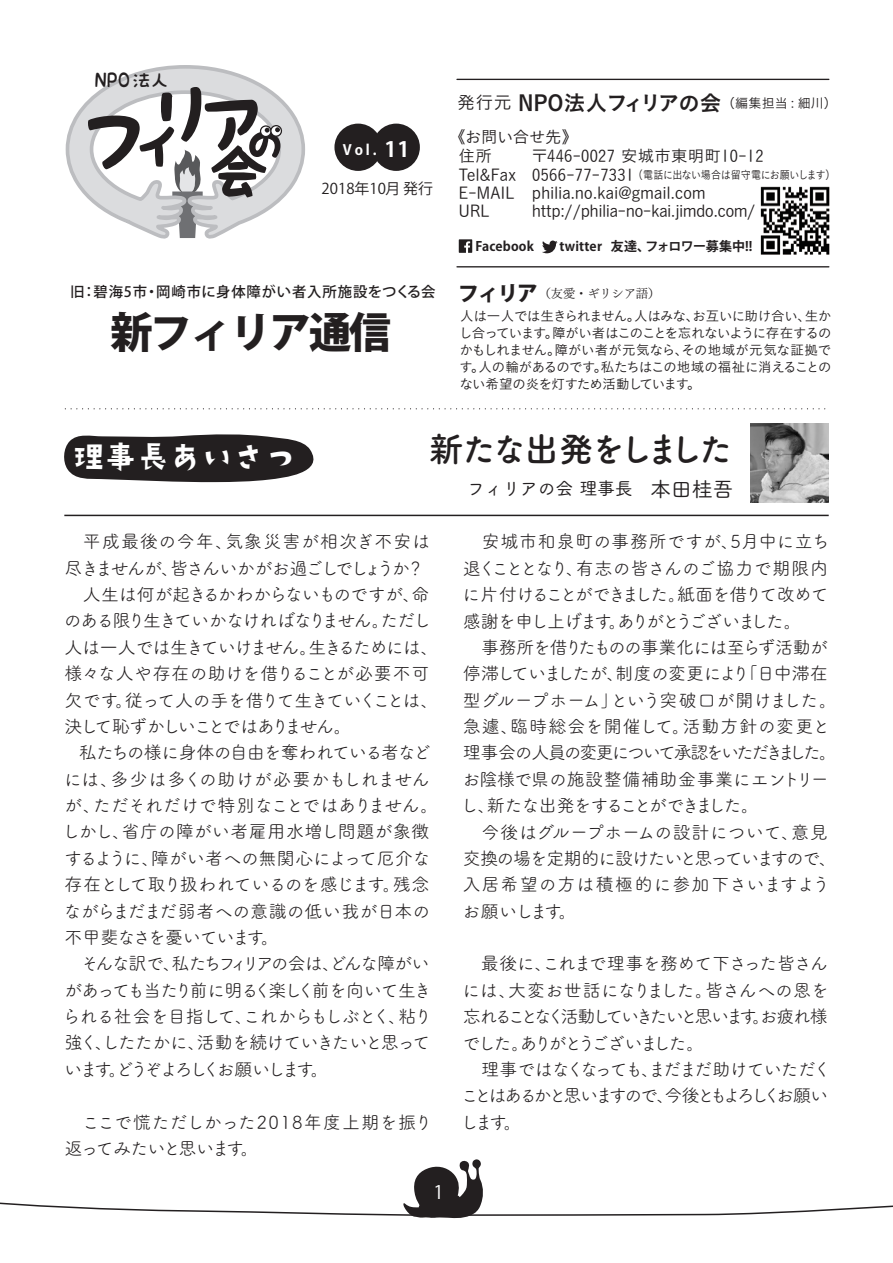
<style>
.page{position:relative;width:893px;height:1263px;background:#fff}
.page>*{position:absolute;margin:0;border:0;box-sizing:border-box;transform-origin:0 0}
.t1{font:800 42.3px "Koz Go Pro";letter-spacing:-.06em;color:#231f20}
.t2{font:34.8px "TA kirigirisu";letter-spacing:-.08em;color:#fff}
.t3{font:34.5px "Tsuku A Rd Gothic Std B";letter-spacing:-.13em;color:#231f20}
.t4{font:21.45px "Koburina Go Std W6";letter-spacing:-.03em;color:#231f20}
.t5{font:800 21px "Koz Go Pro";color:#231f20}
.t6{font:700 21px "Koz Go Pro";color:#fff}
.t7{font:18.75px "K Fhimaji";color:#231f20}
.t8{font:18.6px "Koz Go Pro";color:#fff}
.t9{font:18px/26.4px "Tsuku A Rd Gothic";letter-spacing:-.065em;color:#231f20}
.t10{font:18px/26.4px "Tsuku A Rd Gothic";letter-spacing:-.03em;color:#231f20}
.t11{font:18px/26.4px "Tsuku A Rd Gothic";letter-spacing:-.125em;color:#231f20}
.t12{font:18px/26.4px "Tsuku A Rd Gothic";letter-spacing:-.1em;color:#231f20}
.t13{font:18px/26.4px "Tsuku A Rd Gothic";letter-spacing:-.025em;color:#231f20}
.t14{font:18px "Tsuku A Rd Gothic Std M";letter-spacing:-.02em;color:#231f20}
.t15{font:16.35px/18.3px "Koburina Go Std W3";color:#231f20}
.t16{font:16.35px/18.5px "Koburina Go Std W3";letter-spacing:.02em;color:#231f20}
.t17{font:15px "Koz Go Pro";color:#231f20}
.t18{font:500 14.4px "Koz Go Pro";letter-spacing:.06em;color:#231f20}
.t19{font:700 14.1px "Koz Go Pro";color:#fff}
.t20{font:13.5px/17px "Koburina Go Std W3";letter-spacing:-.05em;color:#231f20;text-align:justify}
.t21{font:700 13.05px "Koz Go Pr 6 N";letter-spacing:.01em;color:#231f20}
.t22{font:700 13.05px "Koz Go Pr 6 N";letter-spacing:-.035em;color:#231f20}
.t23{font:12.3px "Tsuku Min Pr 5 R";letter-spacing:-.02em;color:#231f20}
.t24{font:11.25px "Koburina Go Std W3";letter-spacing:-.03em;color:#231f20;scale:.89 1}
.s1{font-family:"Koburina Go Std W3";font-size:17.85px}
.s2{font-size:16.35px}
.s3{font-size:21.15px}
</style>
<div class="page">
<svg style="left:0;top:1159px;width:893px;height:60px"></svg>
<svg style="left:64px;top:434px;width:250px;height:48px"></svg>
<hr style="left:457px;top:266px;width:372px;height:1px;background:#231f20">
<hr style="left:457px;top:79px;width:372px;height:1px;background:#231f20">
<svg style="left:65px;top:408px;width:761px;height:1px"></svg>
<svg style="left:65px;top:65px;width:240px;height:174px"></svg>
<div style="left:334px;top:124px;width:48px;height:47px;background:#231f20;border-radius:50%"></div>
<div style="left:373px;top:124px;width:47px;height:47px;background:#231f20;border-radius:50%"></div>
<hr style="left:64px;top:515px;width:765px;height:1px;background:#231f20">
<img style="left:750px;top:424px;width:79px;height:78px">
<img style="left:760px;top:187px;width:69px;height:68px">
<svg style="left:542px;top:241px;width:16px;height:12px"></svg>
<svg style="left:459px;top:239px;width:13px;height:14px"></svg>
<p class="t7" style="left:94px;top:70px;width:76px">NPO法人</p>
<p class="t19" style="left:343px;top:140px;width:35px">Vol.</p>
<p class="t6" style="left:385px;top:135px;width:26px">11</p>
<p class="t17" style="left:322px;top:178px;width:113px">2018年10月 発行</p>
<p class="t18" style="left:70px;top:282px;width:367px">旧：碧海5市・岡崎市に身体障がい者入所施設をつくる会</p>
<h1 class="t1" style="left:110px;top:304px;width:282px">新フィリア通信</h1>
<p class="t4" style="left:457px;top:86px;width:381px"><span class="s1">発行元</span> NPO法人フィリアの会<sup>（編集担当</sup> <sup>:</sup> <sup>細川）</sup></p>
<p class="t16" style="left:459px;top:128px;width:121px;text-indent:-10px">《お問い合せ先》住所<br>Tel&amp;Fax<br>E-MAIL<br>URL</p>
<p class="t16" style="left:531px;top:147px;width:234px">〒446-0027 安城市東明町10-12</p>
<p class="t24" style="left:532px;top:166px;width:342px"><span class="s2">0566-77-7331</span> （電話に出ない場合は留守電にお願いします）</p>
<p class="t15" style="left:532px;top:183px;width:225px">philia.no.kai@gmail.com http://philia-no-kai.jimdo.com/</p>
<p class="t22" style="left:611px;top:239px;width:143px">友達、フォロワー募集中!!</p>
<p class="t21" style="left:475px;top:239px;width:60px">Facebook</p>
<p class="t21" style="left:559px;top:239px;width:44px">twitter</p>
<p class="t5" style="left:458px;top:280px;width:82px">フィリア</p>
<p class="t23" style="left:539px;top:283px;width:123px">（友愛・ギリシア語）</p>
<p class="t20" style="left:459px;top:308px;width:374px">人は一人では生きられません。人はみな、お互いに助け合い、生かし合っています。障がい者はこのことを忘れないように存在するのかもしれません。障がい者が元気なら、その地域が元気な証拠です。人の輪があるのです。私たちはこの地域の福祉に消えることのない希望の炎を灯すため活動しています。</p>
<h2 class="t2" style="left:72px;top:439px;width:228px">理事長あいさつ</h2>
<h3 class="t3" style="left:429px;top:422px;width:305px">新たな出発をしました</h3>
<p class="t14" style="left:467px;top:475px;width:268px">フィリアの会 理事長　<span class="s3">本田桂吾</span></p>
<p class="t9" style="left:64px;top:527px;width:376px;text-indent:19px">平成最後の今年、気象災害が相次ぎ不安は尽きませんが、皆さんいかがお過ごしでしょうか？　人生は何が起きるかわからないものですが、命のある限り生きていかなければなりません。ただし人は一人では生きていけません。生きるためには、様々な人や存在の助けを借りることが必要不可欠です。従って人の手を借りて生きていくことは、決して恥ずかしいことではありません。</p>
<p class="t10" style="left:62px;top:738px;width:378px;text-indent:17px">私たちの様に身体の自由を奪われている者などには、多少は多くの助けが必要かもしれませんが、ただそれだけで特別なことではありません。しかし、省庁の障がい者雇用水増し問題が象徴するように、障がい者への無関心によって厄介な存在として取り扱われているのを感じます。残念ながらまだまだ弱者への意識の低い我が日本の不甲斐なさを憂いています。</p>
<p class="t12" style="left:62px;top:949px;width:371px;text-indent:18px">そんな訳で、私たちフィリアの会は、どんな障がいがあっても当たり前に明るく楽しく前を向いて生きられる社会を目指して、これからもしぶとく、粘り強く、したたかに、活動を続けていきたいと思っています。どうぞよろしくお願いします。</p>
<p class="t10" style="left:65px;top:1107px;width:369px">　ここで慌ただしかった2018年度上期を振り返ってみたいと思います。</p>
<p class="t8" style="left:433px;top:1180px;width:12px">1</p>
<p class="t9" style="left:462px;top:527px;width:369px;text-align:justify">　安城市和泉町の事務所ですが、5月中に立ち退くこととなり、有志の皆さんのご協力で期限内に片付けることができました。紙面を借りて改めて感謝を申し上げます。ありがとうございました。</p>
<p class="t9" style="left:461px;top:633px;width:378px;text-indent:20px">事務所を借りたものの事業化には至らず活動が停滞していましたが、制度の変更により「日中滞在型グループホーム」という突破口が開けました。急遽、臨時総会を開催して。活動方針の変更と理事会の人員の変更について承認をいただきました。お陰様で県の施設整備補助金事業にエントリーし、新たな出発をすることができました。</p>
<p class="t13" style="left:462px;top:818px;width:376px;text-indent:20px">今後はグループホームの設計について、意見交換の場を定期的に設けたいと思っていますので、入居希望の方は積極的に参加下さいますようお願いします。</p>
<p class="t11" style="left:461px;top:949px;width:372px;text-indent:20px">最後に、これまで理事を務めて下さった皆さんには、大変お世話になりました。皆さんへの恩を忘れることなく活動していきたいと思います。お疲れ様でした。ありがとうございました。<br>　理事ではなくなっても、まだまだ助けていただくことはあるかと思いますので、今後ともよろしくお願いします。</p>
</div>
